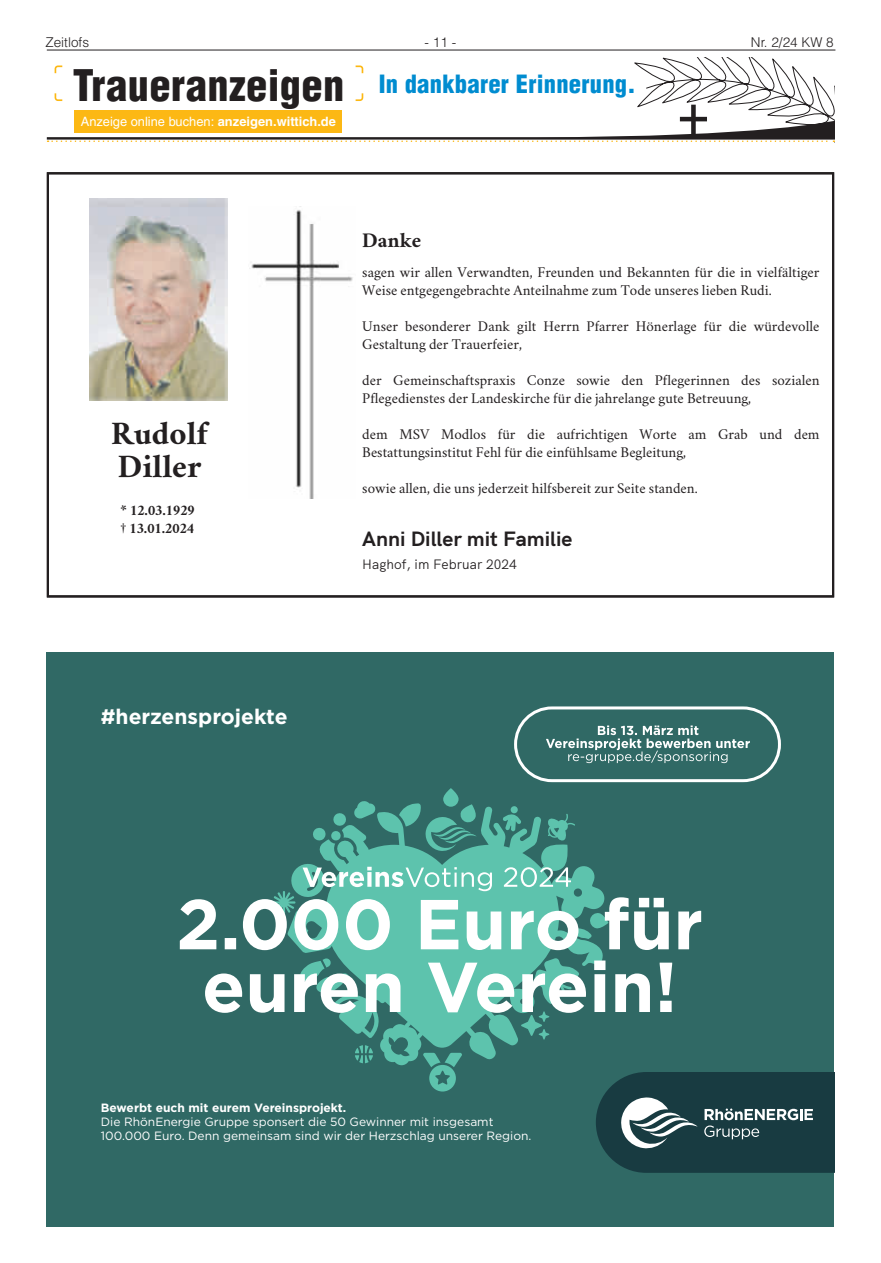
<style>
.page{position:relative;width:881px;height:1263px;background:#fff}
.page>*{position:absolute;margin:0;border:0;box-sizing:border-box;transform-origin:0 0}
.t1{font:700 33px/33px "Crimson";color:#231f20}
.t2{font:900 condensed 24.6px "Helvetica LT";letter-spacing:.01em;color:#008cd0}
.t3{font:700 21px "HK Grotesk";color:#231f20}
.t4{font:700 21px "Gotham";color:#fff}
.t5{font:700 21px "Crimson";color:#231f20}
.t6{font:15px/18px "Crimson";color:#231f20}
.t7{font:700 15px/18px "Crimson";color:#231f20}
.t8{font:300 13.5px "Helvetica LT";color:#231f20}
.t9{font:13.5px "HK Grotesk";color:#231f20}
.t10{font:12.9px "Helvetica LT";color:#fff}
.t11{font:12px/14.4px "Gotham";color:#fff}
.t12{font:700 12px "Gotham";color:#fff}
.s1{font-size:42.45px;color:#231f20}
.s2{font-weight:700}
</style>
<div class="page">
<hr style="left:47px;top:50px;width:788px;height:1px;background:#231f20">
<div style="left:47px;top:653px;width:786px;height:574px;background:#306965"></div>
<svg style="left:596px;top:1072px;width:237px;height:101px;background:#2e4f54"></svg>
<svg style="left:443px;top:788px;width:15px;height:19px"></svg>
<svg style="left:357px;top:801px;width:18px;height:5px"></svg>
<svg style="left:301px;top:806px;width:302px;height:259px"></svg>
<div style="left:510px;top:806px;width:8px;height:8px;background:#5dc3ad;border-radius:3px"></div>
<svg style="left:502px;top:814px;width:19px;height:17px"></svg>
<svg style="left:423px;top:1053px;width:39px;height:38px"></svg>
<svg style="left:399px;top:803px;width:77px;height:48px"></svg>
<svg style="left:205px;top:958px;width:467px;height:81px"></svg>
<svg style="left:180px;top:862px;width:521px;height:88px"></svg>
<div style="left:514px;top:706px;width:266px;height:76px;border:3px solid #fff;border-radius:36px"></div>
<svg style="left:546px;top:725px;width:203px;height:38px"></svg>
<img style="left:249px;top:206px;width:104px;height:292px">
<img style="left:89px;top:198px;width:139px;height:202px">
<div style="left:47px;top:172px;width:786px;height:425px;border:2px solid #231f20"></div>
<svg style="left:47px;top:57px;width:787px;height:85px"></svg>
<div style="left:75px;top:110px;width:267px;height:22px;background:#fcb814"></div>
<p class="t8" style="left:45px;top:34px;width:45px">Zeitlofs</p>
<p class="t8" style="left:424px;top:34px;width:33px">- 11 -</p>
<p class="t8" style="left:750px;top:34px;width:84px">Nr. 2/24 KW 8</p>
<h2 class="t2" style="left:73px;top:68px;width:564px"><span class="s1">Traueranzeigen</span> In dankbarer Erinnerung.</h2>
<p class="t10" style="left:81px;top:114px;width:256px">Anzeige online buchen: <span class="s2">anzeigen.wittich.de</span></p>
<h1 class="t1" style="left:111px;top:417px;width:98px">Rudolf<br>Diller</h1>
<p class="t7" style="left:121px;top:501px;width:76px">* 12.03.1929 † 13.01.2024</p>
<h3 class="t4" style="left:101px;top:702px;width:188px">#herzensprojekte</h3>
<h3 class="t5" style="left:362px;top:225px;width:61px">Danke</h3>
<p class="t6" style="left:362px;top:261px;width:458px">sagen wir allen Verwandten, Freunden und Bekannten für die in vielfältiger<br>Weise entgegengebrachte Anteilnahme zum Tode unseres lieben Rudi.</p>
<p class="t6" style="left:362px;top:315px;width:458px">Unser besonderer Dank gilt Herrn Pfarrer Hönerlage für die würdevolle<br>Gestaltung der Trauerfeier,</p>
<p class="t6" style="left:362px;top:369px;width:458px">der Gemeinschaftspraxis Conze sowie den Pflegerinnen des sozialen<br>Pflegedienstes der Landeskirche für die jahrelange gute Betreuung,</p>
<p class="t6" style="left:362px;top:423px;width:458px">dem MSV Modlos für die aufrichtigen Worte am Grab und dem<br>Bestattungsinstitut Fehl für die einfühlsame Begleitung,</p>
<p class="t6" style="left:362px;top:477px;width:337px">sowie allen, die uns jederzeit hilfsbereit zur Seite standen.</p>
<h3 class="t3" style="left:362px;top:522px;width:211px">Anni Diller mit Familie</h3>
<p class="t9" style="left:362px;top:553px;width:156px">Haghof, im Februar 2024</p>
<p class="t12" style="left:101px;top:1099px;width:247px">Bewerbt euch mit eurem Vereinsprojekt.</p>
<p class="t11" style="left:101px;top:1114px;width:432px">Die RhönEnergie Gruppe sponsert die 50 Gewinner mit insgesamt<br>100.000 Euro. Denn gemeinsam sind wir der Herzschlag unserer Region.</p>
</div>
